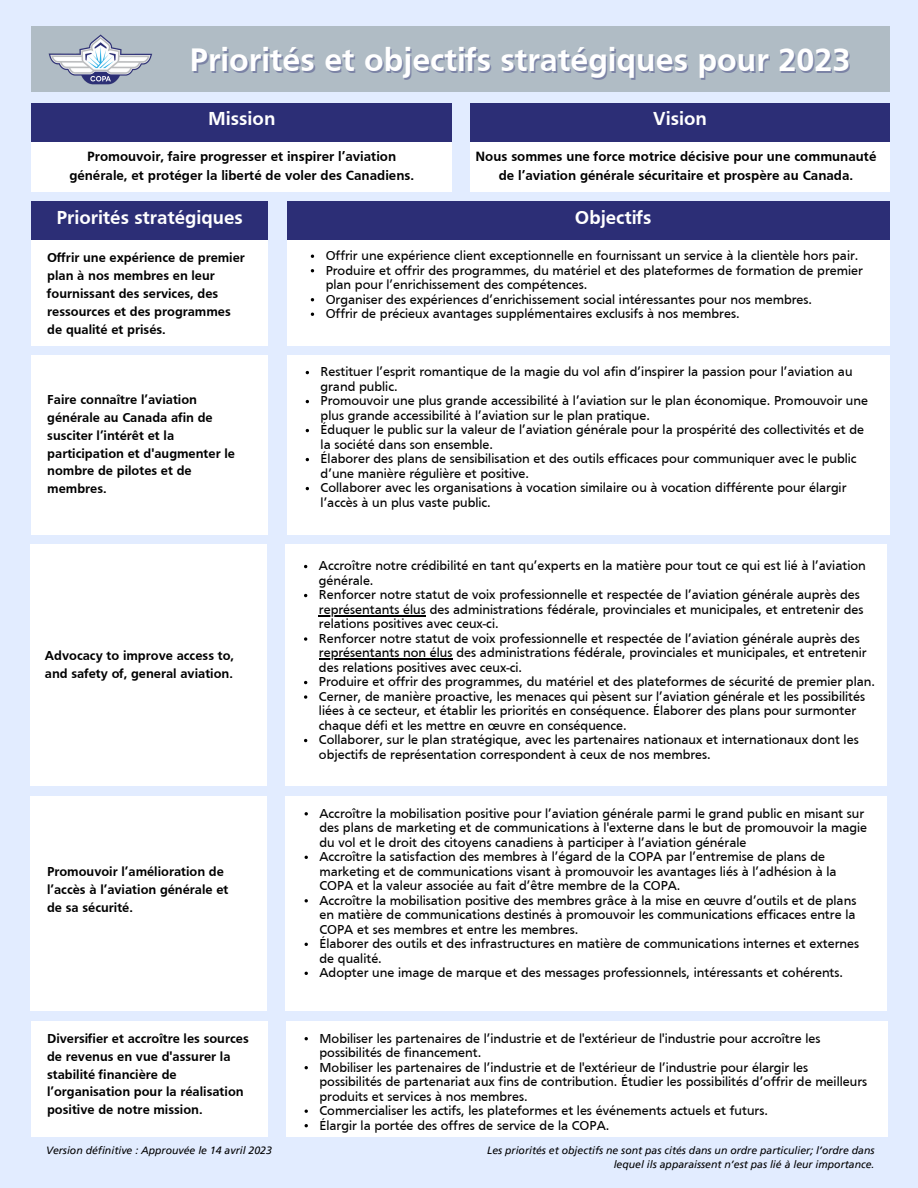
<style>
.page{position:relative;width:918px;height:1188px;background:#e2ecff}
.page>*{position:absolute;margin:0;border:0;box-sizing:border-box;transform-origin:0 0}
.t1{font:700 33.6px "Frutiger";color:#fff}
.t2{font:700 19.5px "Frutiger";color:#fff}
.t3{font:700 13.95px/19.2px "Frutiger";color:#000;text-align:center}
.t4{font:13.35px/14.5px "Frutiger";color:#000}
.t5{font:700 13.35px/17.9px "Frutiger";color:#000}
.t6{font:italic 10.5px/14px "Frutiger LT Pro";color:#000;text-align:right}
</style>
<div class="page">
<div style="left:32px;top:26px;width:858px;height:66px;background:#b0bcc5"></div>
<div style="left:31px;top:230px;width:237px;height:116px;background:#fff"></div>
<div style="left:31px;top:202px;width:237px;height:38px;background:#2c2e76"></div>
<div style="left:287px;top:230px;width:603px;height:116px;background:#fff"></div>
<div style="left:287px;top:202px;width:603px;height:38px;background:#2c2e76"></div>
<div style="left:31px;top:355px;width:237px;height:180px;background:#fff"></div>
<div style="left:287px;top:355px;width:603px;height:180px;background:#fff"></div>
<div style="left:30px;top:545px;width:237px;height:241px;background:#fff"></div>
<div style="left:285px;top:545px;width:602px;height:241px;background:#fff"></div>
<hr style="left:319px;top:615px;width:107px;height:1px;background:#000">
<svg style="left:304px;top:637px;width:3px;height:4px"></svg>
<hr style="left:319px;top:659px;width:134px;height:1px;background:#000">
<svg style="left:304px;top:695px;width:3px;height:4px"></svg>
<div style="left:30px;top:796px;width:237px;height:215px;background:#fff"></div>
<div style="left:285px;top:796px;width:602px;height:215px;background:#fff"></div>
<div style="left:31px;top:1021px;width:237px;height:115px;background:#fff"></div>
<div style="left:286px;top:1021px;width:602px;height:115px;background:#fff"></div>
<img style="left:48px;top:34px;width:104px;height:51px">
<div style="left:470px;top:115px;width:420px;height:77px;background:#fff"></div>
<div style="left:470px;top:104px;width:420px;height:38px;background:#2c2e76"></div>
<div style="left:32px;top:115px;width:420px;height:77px;background:#fff"></div>
<div style="left:32px;top:104px;width:420px;height:38px;background:#2c2e76"></div>
<p class="t1" style="left:190px;top:47px;width:662px">Priorités et objectifs stratégiques pour 2023</p>
<p class="t2" style="left:208px;top:111px;width:69px">Mission</p>
<p class="t2" style="left:653px;top:111px;width:55px">Vision</p>
<p class="t3" style="left:69px;top:148px;width:346px">Promouvoir, faire progresser et inspirer l’aviation générale, et protéger la liberté de voler des Canadiens.</p>
<p class="t3" style="left:475px;top:148px;width:402px">Nous sommes une force motrice décisive pour une communauté de l’aviation générale sécuritaire et prospère au Canada.</p>
<p class="t2" style="left:56px;top:210px;width:188px">Priorités stratégiques</p>
<p class="t2" style="left:575px;top:210px;width:78px">Objectifs</p>
<p class="t5" style="left:47px;top:250px;width:199px">Offrir une expérience de premier plan à nos membres en leur fournissant des services, des ressources et des programmes</p>
<p class="t5" style="left:47px;top:321px;width:120px">de qualité et prisés.</p>
<p class="t5" style="left:47px;top:392px;width:189px">Faire connaître l’aviation générale au Canada afin de susciter l’intérêt et la participation et d'augmenter le nombre de pilotes et de membres.</p>
<p class="t5" style="left:45px;top:648px;width:191px">Advocacy to improve access to, and safety of, general aviation.</p>
<p class="t5" style="left:47px;top:864px;width:183px">Promouvoir l’amélioration de l’accès à l’aviation générale et de sa sécurité.</p>
<p class="t4" style="left:326px;top:250px;width:534px">Offrir une expérience client exceptionnelle en fournissant un service à la clientèle hors pair.</p>
<p class="t4" style="left:326px;top:264px;width:539px">Produire et offrir des programmes, du matériel et des plateformes de formation de premier plan pour l’enrichissement des compétences.</p>
<p class="t4" style="left:326px;top:293px;width:488px">Organiser des expériences d’enrichissement social intéressantes pour nos membres.</p>
<p class="t4" style="left:326px;top:308px;width:415px">Offrir de précieux avantages supplémentaires exclusifs à nos membres.</p>
<p class="t4" style="left:321px;top:366px;width:534px">Restituer l’esprit romantique de la magie du vol afin d’inspirer la passion pour l’aviation au grand public.</p>
<p class="t4" style="left:321px;top:395px;width:549px">Promouvoir une plus grande accessibilité à l’aviation sur le plan économique. Promouvoir une plus grande accessibilité à l’aviation sur le plan pratique.</p>
<p class="t4" style="left:321px;top:424px;width:545px">Éduquer le public sur la valeur de l’aviation générale pour la prospérité des collectivités et de la société dans son ensemble.</p>
<p class="t4" style="left:321px;top:453px;width:537px">Élaborer des plans de sensibilisation et des outils efficaces pour communiquer avec le public d’une manière régulière et positive.</p>
<p class="t4" style="left:321px;top:482px;width:527px">Collaborer avec les organisations à vocation similaire ou à vocation différente pour élargir l’accès à un plus vaste public.</p>
<p class="t4" style="left:319px;top:560px;width:548px">Accroître notre crédibilité en tant qu’experts en la matière pour tout ce qui est lié à l’aviation générale.</p>
<p class="t4" style="left:319px;top:589px;width:546px">Renforcer notre statut de voix professionnelle et respectée de l’aviation générale auprès des représentants élus des administrations fédérale, provinciales et municipales, et entretenir des relations positives avec ceux-ci.</p>
<p class="t4" style="left:319px;top:632px;width:549px">Renforcer notre statut de voix professionnelle et respectée de l’aviation générale auprès des représentants non élus des administrations fédérale, provinciales et municipales, et entretenir des relations positives avec ceux-ci.</p>
<p class="t4" style="left:319px;top:676px;width:558px">Produire et offrir des programmes, du matériel et des plateformes de sécurité de premier plan.</p>
<p class="t4" style="left:319px;top:690px;width:548px">Cerner, de manière proactive, les menaces qui pèsent sur l’aviation générale et les possibilités liées à ce secteur, et établir les priorités en conséquence. Élaborer des plans pour surmonter chaque défi et les mettre en œuvre en conséquence.</p>
<p class="t4" style="left:319px;top:734px;width:541px">Collaborer, sur le plan stratégique, avec les partenaires nationaux et internationaux dont les objectifs de représentation correspondent à ceux de nos membres.</p>
<p class="t4" style="left:319px;top:807px;width:549px">Accroître la mobilisation positive pour l’aviation générale parmi le grand public en misant sur des plans de marketing et de communications à l'externe dans le but de promouvoir la magie du vol et le droit des citoyens canadiens à participer à l’aviation générale</p>
<p class="t4" style="left:319px;top:851px;width:519px">Accroître la satisfaction des membres à l’égard de la COPA par l’entremise de plans de marketing et de communications visant à promouvoir les avantages liés à l’adhésion à la<br>COPA et la valeur associée au fait d’être membre de la COPA.</p>
<p class="t4" style="left:319px;top:894px;width:538px;text-align:justify">Accroître la mobilisation positive des membres grâce à la mise en œuvre d’outils et de plans en matière de communications destinés à promouvoir les communications efficaces entre la COPA et ses membres et entre les membres.</p>
<p class="t4" style="left:319px;top:938px;width:541px">Élaborer des outils et des infrastructures en matière de communications internes et externes de qualité.</p>
<p class="t4" style="left:319px;top:967px;width:525px">Adopter une image de marque et des messages professionnels, intéressants et cohérents.</p>
<p class="t5" style="left:47px;top:1031px;width:203px">Diversifier et accroître les sources de revenus en vue d'assurer la stabilité financière de l’organisation pour la réalisation positive de notre mission.</p>
<p class="t4" style="left:319px;top:1032px;width:502px">Mobiliser les partenaires de l’industrie et de l'extérieur de l'industrie pour accroître les possibilités de financement.</p>
<p class="t4" style="left:319px;top:1061px;width:549px">Mobiliser les partenaires de l’industrie et de l'extérieur de l’industrie pour élargir les possibilités de partenariat aux fins de contribution. Étudier les possibilités d’offrir de meilleurs produits et services à nos membres.</p>
<p class="t4" style="left:319px;top:1104px;width:450px">Commercialiser les actifs, les plateformes et les événements actuels et futurs.</p>
<p class="t4" style="left:319px;top:1119px;width:291px">Élargir la portée des offres de service de la COPA.</p>
<p class="t6" style="left:46px;top:1143px;width:227px">Version définitive : Approuvée le 14 avril 2023</p>
<p class="t6" style="left:487px;top:1143px;width:389px">Les priorités et objectifs ne sont pas cités dans un ordre particulier; l’ordre dans lequel ils apparaissent n’est pas lié à leur importance.</p>
</div>
